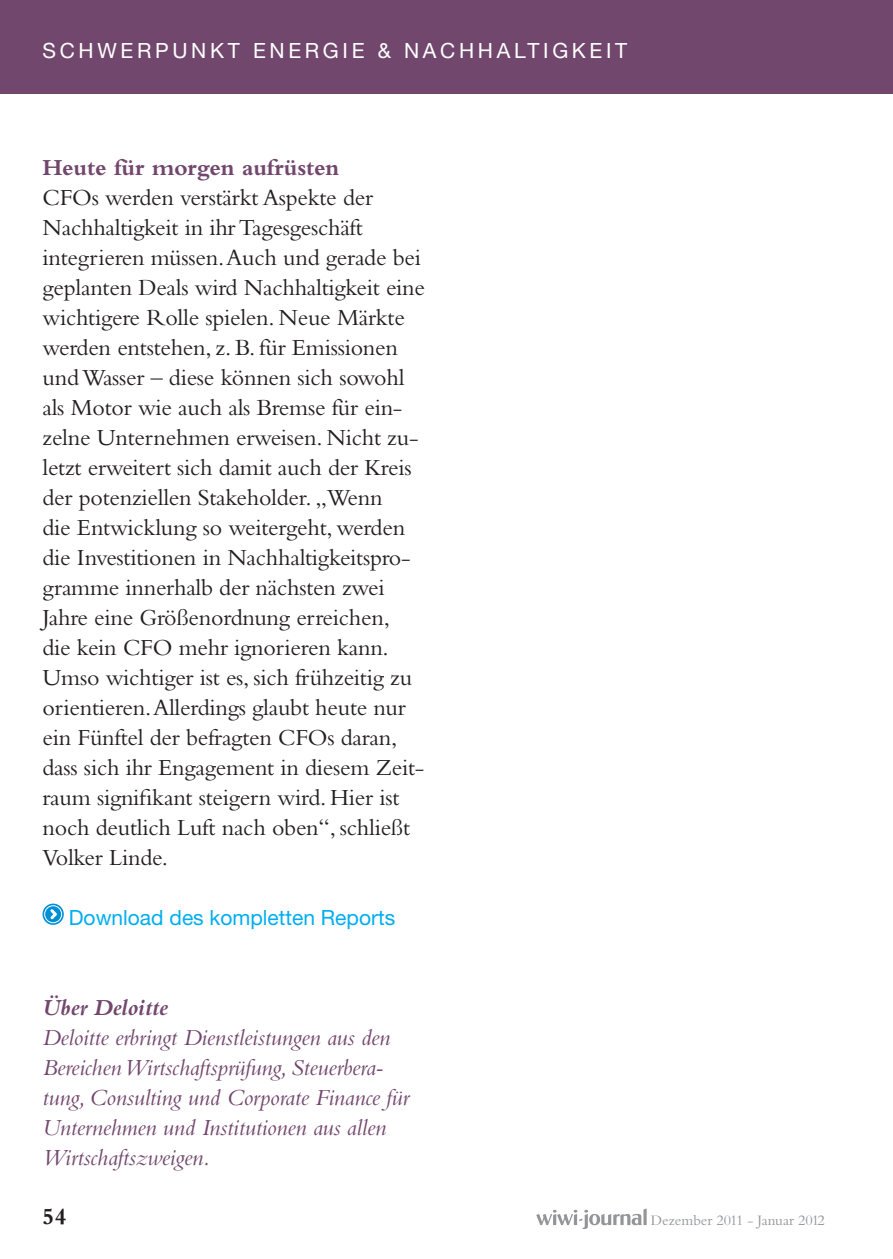
<style>
.page{position:relative;width:893px;height:1259px;background:#fff}
.page>*{position:absolute;margin:0;border:0;box-sizing:border-box;transform-origin:0 0}
.t1{font:24px/30px "Bembo Std";letter-spacing:-.01em;color:#231f20}
.t2{font:italic 24px/30px "Bembo Std";letter-spacing:-.01em;color:#72476d}
.t3{font:700 24px "Bembo Std";letter-spacing:-.01em;color:#72476d}
.t4{font:italic 700 24px "Bembo Std";letter-spacing:-.01em;color:#72476d}
.t5{font:700 24px "Bembo Std";color:#231f20}
.t6{font:21px "Helvetica Neue LT Std";letter-spacing:.175em;color:#fff}
.t7{font:21px "Helvetica Neue LT Std";color:#00aeef}
.t8{font:15px "Bembo Std";color:#939598}
</style>
<div class="page">
<div style="left:0;top:0;width:893px;height:94px;background:#72476d"></div>
<svg style="left:43px;top:903px;width:21px;height:22px"></svg>
<div style="left:44px;top:905px;width:18px;height:18px;border:1px solid #fff;border-radius:50%"></div>
<svg style="left:48px;top:906px;width:12px;height:16px"></svg>
<svg style="left:536px;top:1208px;width:111px;height:21px"></svg>
<p class="t6" style="left:43px;top:38px;width:37px">Schwerp</p>
<p class="t6" style="left:172px;top:38px;width:36px">unkt</p>
<p class="t6" style="left:253px;top:38px;width:35px">Energ</p>
<p class="t6" style="left:343px;top:38px;width:99px">ie &amp; Nachhalt</p>
<p class="t6" style="left:543px;top:38px;width:27px">igke</p>
<p class="t6" style="left:606px;top:38px;width:17px">it</p>
<p class="t3" style="left:43px;top:154px;width:298px">Heute für morgen aufrüsten</p>
<p class="t1" style="left:43px;top:182px;width:384px">CFOs werden verstärkt Aspekte der Nachhaltigkeit in ihr Tagesgeschäft integrieren müssen. Auch und gerade bei geplanten Deals wird Nachhaltigkeit eine wichtigere Rolle spielen. Neue Märkte werden entstehen, z. B. für Emissionen und Wasser – diese können sich sowohl als Motor wie auch als Bremse für ein&shy;zelne Unternehmen erweisen. Nicht zu&shy;letzt erweitert sich damit auch der Kreis der potenziellen Stakeholder. „Wenn<br>die Entwicklung so weitergeht, werden die Investitionen in Nachhaltigkeitspro&shy;gramme innerhalb der nächsten zwei Jahre eine Größenordnung erreichen,<br>die kein CFO mehr ignorieren kann.<br>Umso wichtiger ist es, sich frühzeitig zu orientieren. Allerdings glaubt heute nur ein Fünftel der befragten CFOs daran, dass sich ihr Engagement in diesem Zeit&shy;raum signifikant steigern wird. Hier ist noch deutlich Luft nach oben“, schließt Volker Linde.</p>
<p class="t7" style="left:69px;top:905px;width:328px">Download des kompletten Reports</p>
<p class="t4" style="left:43px;top:994px;width:127px">Über Deloitte</p>
<p class="t2" style="left:43px;top:1022px;width:368px">Deloitte erbringt Dienstleistungen aus den Bereichen Wirtschaftsprüfung, Steuerbera&shy;tung, Consulting und Corporate Finance für Unternehmen und Institutionen aus allen Wirtschaftszweigen.</p>
<p class="t5" style="left:43px;top:1203px;width:26px">54</p>
<p class="t8" style="left:651px;top:1211px;width:176px">Dezember 2011 - Januar 2012</p>
</div>
